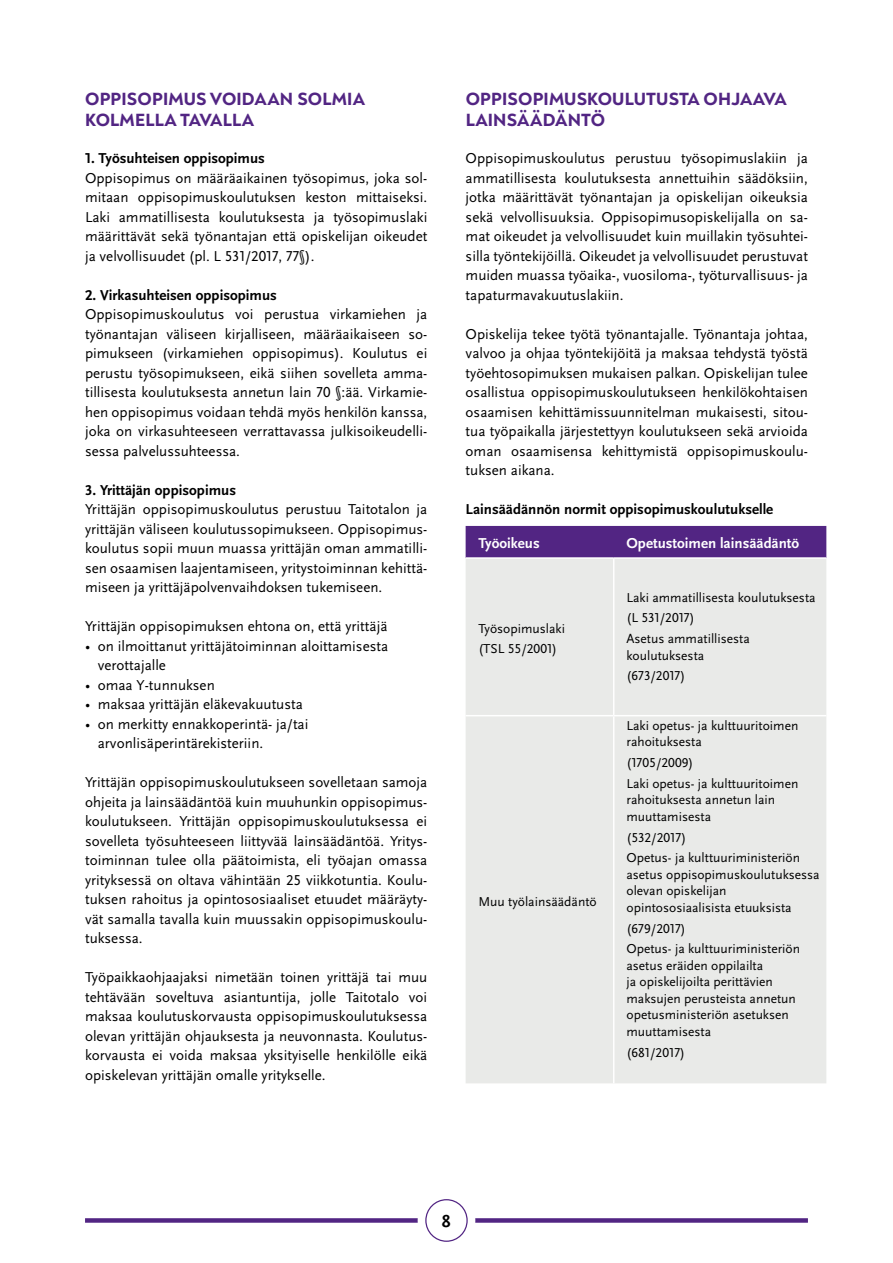
<style>
.page{position:relative;width:893px;height:1263px;background:#fff}
.page>*{position:absolute;margin:0;border:0;box-sizing:border-box;transform-origin:0 0}
.t1{font:800 18px/21.6px "Noah Grotesque";letter-spacing:.01em;color:#522583}
.t2{font:700 18px "Scala Sans Pro";color:#000}
.t3{font:15px/19.5px "Scala Sans Pro";color:#000;text-align:justify}
.t4{font:700 15px "Scala Sans Pro";color:#000}
.t5{font:700 15px "Scala Sans Pro";color:#fff}
.t6{font:13.5px/16.5px "Scala Sans Pro";color:#000}
</style>
<div class="page">
<div style="left:85px;top:1218px;width:723px;height:5px;background:#522583"></div>
<div style="left:418px;top:1191px;width:57px;height:58px;background:#fff;border-radius:50%"></div>
<svg style="left:425px;top:1199px;width:43px;height:43px"></svg>
<div style="left:466px;top:526px;width:360px;height:31px;background:#522583"></div>
<div style="left:466px;top:559px;width:360px;height:524px;background:#e9eae8"></div>
<hr style="left:613px;top:559px;width:1px;height:156px;background:#fff">
<hr style="left:466px;top:715px;width:148px;height:1px;background:#fff">
<hr style="left:614px;top:715px;width:212px;height:1px;background:#fff">
<hr style="left:613px;top:716px;width:1px;height:367px;background:#fff">
<p class="t1" style="left:85px;top:88px;width:281px">OPPISOPIMUS VOIDAAN SOLMIA<br>KOLMELLA TAVALLA</p>
<p class="t4" style="left:85px;top:149px;width:181px">1. Työsuhteisen oppisopimus</p>
<p class="t3" style="left:85px;top:168px;width:344px">Oppisopimus on määräaikainen työsopimus, joka sol&shy;mitaan oppisopimuskoulutuksen keston mittaiseksi.<br>Laki ammatillisesta koulutuksesta ja työsopimuslaki määrittävät sekä työnantajan että opiskelijan oikeudet ja velvollisuudet (pl. L 531/2017, 77§).</p>
<p class="t4" style="left:85px;top:286px;width:193px">2. Virkasuhteisen oppisopimus</p>
<p class="t3" style="left:85px;top:304px;width:344px">Oppisopimuskoulutus voi perustua virkamiehen ja työnantajan väliseen kirjalliseen, määräaikaiseen so&shy;pimukseen (virkamiehen oppisopimus). Koulutus ei perustu työsopimukseen, eikä siihen sovelleta amma&shy;tillisesta koulutuksesta annetun lain 70 §:ää. Virkamie&shy;hen oppisopimus voidaan tehdä myös henkilön kanssa, joka on virkasuhteeseen verrattavassa julkisoikeudelli&shy;sessa palvelussuhteessa.</p>
<p class="t4" style="left:85px;top:481px;width:153px">3. Yrittäjän oppisopimus</p>
<p class="t3" style="left:85px;top:499px;width:344px">Yrittäjän oppisopimuskoulutus perustuu Taitotalon ja yrittäjän väliseen koulutussopimukseen. Oppisopimus&shy;koulutus sopii muun muassa yrittäjän oman ammatilli&shy;sen osaamisen laajentamiseen, yritystoiminnan kehittä&shy;miseen ja yrittäjäpolvenvaihdoksen tukemiseen.</p>
<p class="t3" style="left:85px;top:616px;width:304px">Yrittäjän oppisopimuksen ehtona on, että yrittäjä</p>
<p class="t3" style="left:98px;top:636px;width:292px;text-indent:-13px">• on ilmoittanut yrittäjätoiminnan aloittamisesta verottajalle</p>
<p class="t3" style="left:85px;top:675px;width:131px">• omaa Y-tunnuksen</p>
<p class="t3" style="left:85px;top:694px;width:219px">• maksaa yrittäjän eläkevakuutusta</p>
<p class="t3" style="left:98px;top:714px;width:212px;text-indent:-13px">• on merkitty ennakkoperintä- ja/tai arvonlisäperintärekisteriin.</p>
<p class="t3" style="left:85px;top:772px;width:344px">Yrittäjän oppisopimuskoulutukseen sovelletaan samoja ohjeita ja lainsäädäntöä kuin muuhunkin oppisopimus&shy;koulutukseen. Yrittäjän oppisopimuskoulutuksessa ei sovelleta työsuhteeseen liittyvää lainsäädäntöä. Yritys&shy;toiminnan tulee olla päätoimista, eli työajan omassa yrityksessä on oltava vähintään 25 viikkotuntia. Koulu&shy;tuksen rahoitus ja opintososiaaliset etuudet määräyty&shy;vät samalla tavalla kuin muussakin oppisopimuskoulu&shy;tuksessa.</p>
<p class="t3" style="left:85px;top:967px;width:344px">Työpaikkaohjaajaksi nimetään toinen yrittäjä tai muu tehtävään soveltuva asiantuntija, jolle Taitotalo voi maksaa koulutuskorvausta oppisopimuskoulutuksessa olevan yrittäjän ohjauksesta ja neuvonnasta. Koulutus&shy;korvausta ei voida maksaa yksityiselle henkilölle eikä opiskelevan yrittäjän omalle yritykselle.</p>
<p class="t1" style="left:466px;top:88px;width:322px">OPPISOPIMUSKOULUTUSTA OHJAAVA<br>LAINSÄÄDÄNTÖ</p>
<p class="t3" style="left:466px;top:148px;width:344px">Oppisopimuskoulutus perustuu työsopimuslakiin ja ammatillisesta koulutuksesta annettuihin säädöksiin, jotka määrittävät työnantajan ja opiskelijan oikeuksia sekä velvollisuuksia. Oppisopimusopiskelijalla on sa&shy;mat oikeudet ja velvollisuudet kuin muillakin työsuhtei&shy;silla työntekijöillä. Oikeudet ja velvollisuudet perustuvat muiden muassa työaika-, vuosiloma-, työturvallisuus- ja tapaturmavakuutuslakiin.</p>
<p class="t3" style="left:466px;top:324px;width:344px">Opiskelija tekee työtä työnantajalle. Työnantaja johtaa, valvoo ja ohjaa työntekijöitä ja maksaa tehdystä työstä työehtosopimuksen mukaisen palkan. Opiskelijan tulee osallistua oppisopimuskoulutukseen henkilökohtaisen osaamisen kehittämissuunnitelman mukaisesti, sitou&shy;tua työpaikalla järjestettyyn koulutukseen sekä arvioida oman osaamisensa kehittymistä oppisopimuskoulu&shy;tuksen aikana.</p>
<p class="t4" style="left:466px;top:500px;width:309px">Lainsäädännön normit oppisopimuskoulutukselle</p>
<p class="t5" style="left:478px;top:534px;width:63px">Työoikeus</p>
<p class="t5" style="left:626px;top:534px;width:174px">Opetustoimen lainsäädäntö</p>
<p class="t6" style="left:478px;top:618px;width:88px;line-height:20.7px">Työsopimuslaki (TSL 55/2001)</p>
<p class="t6" style="left:478px;top:893px;width:120px">Muu työlainsäädäntö</p>
<p class="t6" style="left:626px;top:587px;width:191px;line-height:20.7px">Laki ammatillisesta koulutuksesta (L 531/2017)<br>Asetus ammatillisesta</p>
<p class="t6" style="left:626px;top:645px;width:79px;line-height:20.7px">koulutuksesta (673/2017)</p>
<p class="t6" style="left:626px;top:717px;width:173px">Laki opetus- ja kulttuuritoimen rahoituksesta</p>
<p class="t6" style="left:626px;top:752px;width:173px;line-height:20.7px">(1705/2009)<br>Laki opetus- ja kulttuuritoimen</p>
<p class="t6" style="left:626px;top:792px;width:150px">rahoituksesta annetun lain muuttamisesta</p>
<p class="t6" style="left:626px;top:827px;width:175px;line-height:20.7px">(532/2017)<br>Opetus- ja kulttuuriministeriön</p>
<p class="t6" style="left:626px;top:866px;width:195px">asetus oppisopimuskoulutuksessa olevan opiskelijan opintososiaalisista etuuksista</p>
<p class="t6" style="left:626px;top:918px;width:175px;line-height:20.7px">(679/2017)<br>Opetus- ja kulttuuriministeriön</p>
<p class="t6" style="left:626px;top:957px;width:171px">asetus eräiden oppilailta<br>ja opiskelijoilta perittävien maksujen perusteista annetun opetusministeriön asetuksen muuttamisesta</p>
<p class="t6" style="left:626px;top:1044px;width:60px">(681/2017)</p>
<p class="t2" style="left:442px;top:1210px;width:10px">8</p>
</div>
